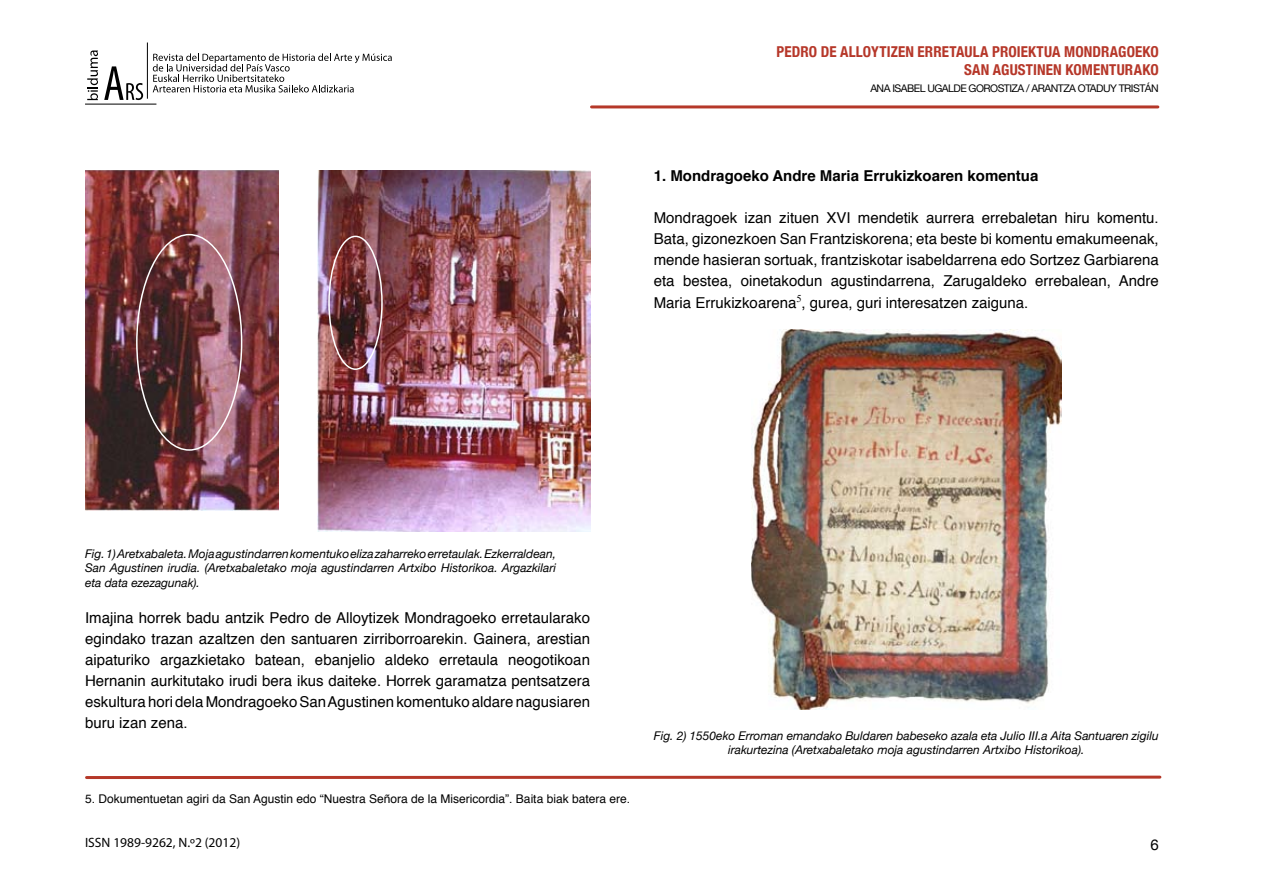
<style>
.page{position:relative;width:1263px;height:893px;background:#fff}
.page>*{position:absolute;margin:0;border:0;box-sizing:border-box;transform-origin:0 0}
.t1{font:15px/21px "Helvetica";color:#000;text-align:justify}
.t2{font:700 condensed 15px/18px "Helvetica Neue";letter-spacing:.01em;color:#b63729;text-align:right}
.t3{font:700 15px "Helvetica";color:#000}
.t4{font:15px "Helvetica Neue";color:#000}
.t5{font:13.5px "Myriad Pro";color:#000}
.t6{font:italic 12px/14.4px "Helvetica Neue";color:#000;text-align:justify}
.t7{font:12px "Helvetica";color:#000}
.t8{font:10.5px "Helvetica Neue";letter-spacing:-.05em;color:#000}
</style>
<div class="page">
<svg style="left:104px;top:66px;width:39px;height:34px"></svg>
<svg style="left:87px;top:50px;width:11px;height:50px"></svg>
<hr style="left:85px;top:104px;width:71px;height:1px;background:#000">
<svg style="left:153px;top:53px;width:239px;height:39px"></svg>
<hr style="left:147px;top:43px;width:1px;height:56px;background:#000">
<hr style="left:591px;top:105px;width:567px;height:3px;background:#b53829">
<img style="left:85px;top:170px;width:194px;height:340px">
<img style="left:318px;top:170px;width:272px;height:361px">
<div style="left:328px;top:236px;width:55px;height:134px;border:2px solid #fff;border-radius:50%"></div>
<hr style="left:87px;top:776px;width:1073px;height:3px;background:#b53829">
<img style="left:751px;top:329px;width:310px;height:380px">
<p class="t2" style="left:777px;top:42px;width:384px">PEDRO DE ALLOYTIZEN ERRETAULA PROIEKTUA MONDRAGOEKO<br>SAN AGUSTINEN KOMENTURAKO</p>
<p class="t8" style="left:870px;top:82px;width:290px">ANA ISABEL UGALDE GOROSTIZA / ARANTZA OTADUY TRISTÁN</p>
<p class="t3" style="left:654px;top:164px;width:386px">1. Mondragoeko Andre Maria Errukizkoaren komentua</p>
<p class="t1" style="left:654px;top:208px;width:506px">Mondragoek izan zituen XVI mendetik aurrera errebaletan hiru komentu.<br>Bata, gizonezkoen San Frantziskorena; eta beste bi komentu emakumeenak, mende hasieran sortuak, frantziskotar isabeldarrena edo Sortzez Garbiarena eta bestea, oinetakodun agustindarrena, Zarugaldeko errebalean, Andre Maria Errukizkoarena<sup>5</sup>, gurea, guri interesatzen zaiguna.</p>
<p class="t6" style="left:85px;top:546px;width:472px">Fig. 1) Aretxabaleta. Moja agustindarren komentuko eliza zaharreko erretaulak. Ezkerraldean, San Agustinen irudia. (Aretxabaletako moja agustindarren Artxibo Historikoa. Argazkilari eta data ezezagunak).</p>
<p class="t1" style="left:85px;top:607px;width:506px">Imajina horrek badu antzik Pedro de Alloytizek Mondragoeko erretaularako egindako trazan azaltzen den santuaren zirriborroarekin. Gainera, arestian aipaturiko argazkietako batean, ebanjelio aldeko erretaula neogotikoan Hernanin aurkitutako irudi bera ikus daiteke. Horrek garamatza pentsatzera eskultura hori dela Mondragoeko San Agustinen komentuko aldare nagusiaren buru izan zena.</p>
<p class="t7" style="left:85px;top:790px;width:546px">5. Dokumentuetan agiri da San Agustin edo “Nuestra Señora de la Misericordia”. Baita biak batera ere.</p>
<p class="t5" style="left:85px;top:835px;width:157px">ISSN 1989-9262, N.º2 (2012)</p>
<p class="t6" style="left:654px;top:728px;width:506px;text-align:center">Fig. 2) 1550eko Erroman emandako Buldaren babeseko azala eta Julio III.a Aita Santuaren zigilu irakurtezina (Aretxabaletako moja agustindarren Artxibo Historikoa).</p>
<p class="t4" style="left:1150px;top:836px;width:10px">6</p>
</div>
